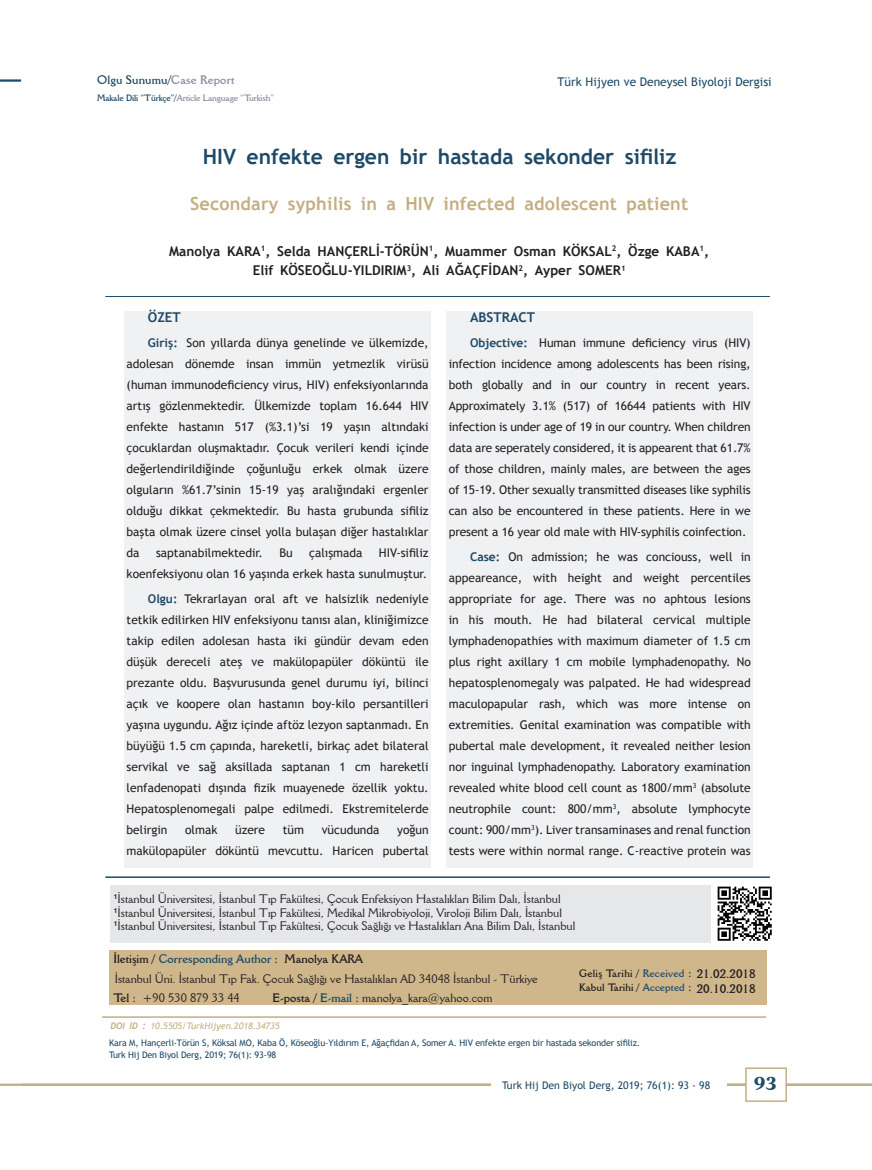
<style>
.page{position:relative;width:872px;height:1170px;background:#fff}
.page>*{position:absolute;margin:0;border:0;box-sizing:border-box;transform-origin:0 0}
.üst_başlık{font:700 21px "Trebuchet MS";color:#1e4967}
.üst_başlık-2{font:700 18px "Trebuchet MS";letter-spacing:.01em;color:#c4ae83}
.metin{font:900 18px "Arrus BT";color:#1e4967}
.metin-2{font:700 13.5px "Trebuchet MS";color:#231f20}
.metin-3{font:700 13.5px "Trebuchet MS";color:#1e4967}
.metin-4{font:12px/21px "Trebuchet MS";color:#231f20;text-align:justify}
.yazarlar{font:12px "Della Robbia BT";color:#231f20}
.yazarlar-2{font:700 12px "Della Robbia BT";color:#231f20}
.metin-5{font:12px "Trebuchet MS";color:#1e4967}
.metin-6{font:700 12px "Della Robbia BT";letter-spacing:.01em;color:#1e4967}
.metin-7{font:10.5px "Trebuchet MS";color:#1e4967}
.yazarlar-3{font:700 10.5px "Della Robbia BT";letter-spacing:.03em;color:#231f20}
.yazarlar-4{font:700 10.5px "Della Robbia BT";letter-spacing:.01em;color:#231f20}
.metin-8{font:9px "Trebuchet MS";letter-spacing:-.015em;color:#1e4967}
.metin-9{font:700 9px "Della Robbia BT";letter-spacing:-.015em;color:#858b9f}
.metin-10{font:italic 9px "Trebuchet MS";color:#c4ae83}
.s1{color:#858b9f}
.s2{color:#1e4967}
.s3{font-weight:700;color:#1e4967}
.s4{font-weight:700}
.s5{font-family:"Trebuchet";font-weight:700}
.s6{font-family:"Trebuchet";font-weight:700;font-size:10.5px}
.s7{font-size:12px}
</style>
<div class="page">
<hr style="left:0;top:1083px;width:21px;height:2px;background:#c4ae83">
<hr style="left:0;top:79px;width:21px;height:3px;background:#1e4967">
<hr style="left:21px;top:1083px;width:851px;height:2px;background:#c4ae83">
<div style="left:491px;top:1076px;width:236px;height:17px;background:#fff"></div>
<div style="left:745px;top:1067px;width:42px;height:34px;background:#fff;border:2px solid #c4ae83"></div>
<hr style="left:105px;top:296px;width:665px;height:1px;background:#1e4967">
<div style="left:110px;top:885px;width:601px;height:57px;background:#e6e7e9"></div>
<hr style="left:102px;top:1016px;width:664px;height:1px;background:#c4ae83">
<hr style="left:105px;top:876px;width:665px;height:1px;background:#1e4967">
<div style="left:109px;top:950px;width:657px;height:55px;background:#cfb78b"></div>
<div style="left:124px;top:311px;width:307px;height:556px;background:#f0f1f2"></div>
<div style="left:446px;top:311px;width:307px;height:556px;background:#f0f1f2"></div>
<img style="left:717px;top:886px;width:55px;height:55px">
<p class="metin-6" style="left:97px;top:73px;width:139px">Olgu Sunumu/<span class="s1">Case Report</span></p>
<p class="metin-9" style="left:97px;top:92px;width:178px"><span class="s2">Makale Dili “Türkçe”/</span>Article Language “Turkish”</p>
<p class="metin-5" style="left:557px;top:75px;width:215px">Türk Hijyen ve Deneysel Biyoloji Dergisi</p>
<p class="üst_başlık" style="left:203px;top:143px;width:475px">HIV enfekte ergen bir hastada sekonder sifiliz</p>
<p class="üst_başlık-2" style="left:190px;top:192px;width:499px">Secondary syphilis in a HIV infected adolescent patient</p>
<p class="metin-2" style="left:169px;top:242px;width:541px">Manolya KARA<sup>1</sup>, Selda HANÇERLI-TÖRÜN<sup>1</sup>, Muammer Osman KÖKSAL<sup>2</sup>, Özge KABA<sup>1</sup>,</p>
<p class="metin-2" style="left:253px;top:262px;width:374px">Elif KÖSEOĞLU-YILDIRIM<sup>3</sup>, Ali AĞAÇFIDAN<sup>2</sup>, Ayper SOMER<sup>1</sup></p>
<p class="metin-3" style="left:148px;top:308px;width:34px">ÖZET</p>
<p class="metin-4" style="left:127px;top:332px;width:303px;text-indent:21px"><span class="s3">Giriş:</span> Son yıllarda dünya genelinde ve ülkemizde, adolesan dönemde insan immün yetmezlik virüsü (human immunodeficiency virus, HIV) enfeksiyonlarında artış gözlenmektedir. Ülkemizde toplam 16.644 HIV enfekte hastanın 517 (%3.1)’si 19 yaşın altındaki çocuklardan oluşmaktadır. Çocuk verileri kendi içinde değerlendirildiğinde çoğunluğu erkek olmak üzere olguların %61.7’sinin 15-19 yaş aralığındaki ergenler olduğu dikkat çekmektedir. Bu hasta grubunda sifiliz başta olmak üzere cinsel yolla bulaşan diğer hastalıklar da</p>
<p class="metin-3" style="left:470px;top:308px;width:67px">ABSTRACT</p>
<p class="metin-4" style="left:449px;top:332px;width:303px;text-indent:21px"><span class="s3">Objective:</span> Human immune deficiency virus (HIV) infection incidence among adolescents has been rising, both globally and in our country in recent years.<br>Approximately 3.1% (517) of 16644 patients with HIV infection is under age of 19 in our country. When children data are seperately considered, it is appearent that 61.7% of those children, mainly males, are between the ages of 15-19. Other sexually transmitted diseases like syphilis can also be encountered in these patients. Here in we present a 16 year old male with HIV-syphilis coinfection.</p>
<p class="metin-4" style="left:449px;top:546px;width:303px;text-indent:21px"><span class="s3">Case:</span> On admission; he was conciouss, well in appeareance, with height and weight percentiles appropriate for age. There was no aphtous lesions in his mouth. He had bilateral cervical multiple lymphadenopathies with maximum diameter of 1.5 cm plus right axillary 1 cm mobile lymphadenopathy. No hepatosplenomegaly was palpated. He had widespread maculopapular rash, which was more intense on extremities. Genital examination was compatible with pubertal male development, it revealed neither lesion nor inguinal lymphadenopathy. Laboratory examination revealed white blood cell count as 1800/mm<sup>3</sup> (absolute neutrophile count: 800/mm<sup>3</sup>, absolute lymphocyte count: 900/mm<sup>3</sup>). Liver transaminases and renal function tests were within normal range. C-reactive protein was</p>
<p class="metin-4" style="left:127px;top:542px;width:303px;text-align:right">HIV-sifiliz<br>koenfeksiyonu olan 16 yaşında erkek hasta sunulmuştur.</p>
<p class="metin-4" style="left:127px;top:588px;width:303px;text-indent:21px"><span class="s3">Olgu:</span> Tekrarlayan oral aft ve halsizlik nedeniyle tetkik edilirken HIV enfeksiyonu tanısı alan, kliniğimizce takip edilen adolesan hasta iki gündür devam eden düşük dereceli ateş ve makülopapüler döküntü ile prezante oldu. Başvurusunda genel durumu iyi, bilinci açık ve koopere olan hastanın boy-kilo persantilleri yaşına uygundu. Ağız içinde aftöz lezyon saptanmadı. En büyüğü 1.5 cm çapında, hareketli, birkaç adet bilateral servikal ve sağ aksillada saptanan 1 cm hareketli lenfadenopati dışında fizik muayenede özellik yoktu.<br>Hepatosplenomegali palpe edilmedi. Ekstremitelerde belirgin</p>
<p class="metin-4" style="left:156px;top:542px;width:108px">saptanabilmektedir.</p>
<p class="metin-4" style="left:279px;top:542px;width:15px">Bu</p>
<p class="metin-4" style="left:309px;top:542px;width:55px">çalışmada</p>
<p class="metin-4" style="left:127px;top:819px;width:303px;text-align:right">yoğun<br>makülopapüler döküntü mevcuttu. Haricen pubertal</p>
<p class="metin-4" style="left:185px;top:819px;width:34px">olmak</p>
<p class="metin-4" style="left:235px;top:819px;width:31px">üzere</p>
<p class="metin-4" style="left:283px;top:819px;width:23px">tüm</p>
<p class="metin-4" style="left:322px;top:819px;width:59px">vücudunda</p>
<p class="yazarlar" style="left:113px;top:891px;width:448px"><sup>1</sup>İstanbul Üniversitesi, İstanbul Tıp Fakültesi, Çocuk Enfeksiyon Hastalıkları Bilim Dalı, İstanbul</p>
<p class="yazarlar" style="left:113px;top:904px;width:450px"><sup>1</sup>İstanbul Üniversitesi, İstanbul Tıp Fakültesi, Medikal Mikrobiyoloji, Viroloji Bilim Dalı, İstanbul</p>
<p class="yazarlar" style="left:113px;top:918px;width:463px"><sup>1</sup>İstanbul Üniversitesi, İstanbul Tıp Fakültesi, Çocuk Sağlığı ve Hastalıkları Ana Bilim Dalı, İstanbul</p>
<p class="yazarlar-2" style="left:113px;top:951px;width:251px">İletişim / <span class="s2">Corresponding Author</span> : Manolya KARA</p>
<p class="yazarlar" style="left:115px;top:971px;width:424px">İstanbul Üni. İstanbul Tıp Fak. Çocuk Sağlığı ve Hastalıkları AD 34048 İstanbul - Türkiye</p>
<p class="yazarlar" style="left:113px;top:990px;width:128px"><span class="s4">Tel :</span> +90 530 879 33 44</p>
<p class="yazarlar" style="left:272px;top:990px;width:221px"><span class="s4">E-posta /</span> <span class="s3">E-mail</span> <span class="s4">:</span> manolya_kara@yahoo.com</p>
<p class="metin-10" style="left:110px;top:1020px;width:171px"><span class="s5">DOI ID</span> <span class="s6">:</span> 10.5505/TurkHijyen.2018.34735</p>
<p class="yazarlar-3" style="left:579px;top:966px;width:114px">Geliş Tarihi / <span class="s2">Received</span> <span class="s7">:</span></p>
<p class="yazarlar-4" style="left:579px;top:981px;width:114px">Kabul Tarihi / <span class="s2">Accepted</span> <span class="s7">:</span></p>
<p class="yazarlar-2" style="left:696px;top:966px;width:60px">21.02.2018</p>
<p class="yazarlar-2" style="left:696px;top:980px;width:60px">20.10.2018</p>
<p class="metin-8" style="left:109px;top:1037px;width:532px">Kara M, Hançerli-Törün S, Köksal MO, Kaba Ö, Köseoğlu-Yıldırım E, Ağaçfidan A, Somer A. HIV enfekte ergen bir hastada sekonder sifiliz.</p>
<p class="metin-8" style="left:109px;top:1049px;width:169px">Turk Hij Den Biyol Derg, 2019; 76(1): 93-98</p>
<p class="metin-7" style="left:502px;top:1078px;width:209px">Turk Hij Den Biyol Derg, 2019; 76(1): 93 - 98</p>
<p class="metin" style="left:753px;top:1072px;width:25px">93</p>
</div>
